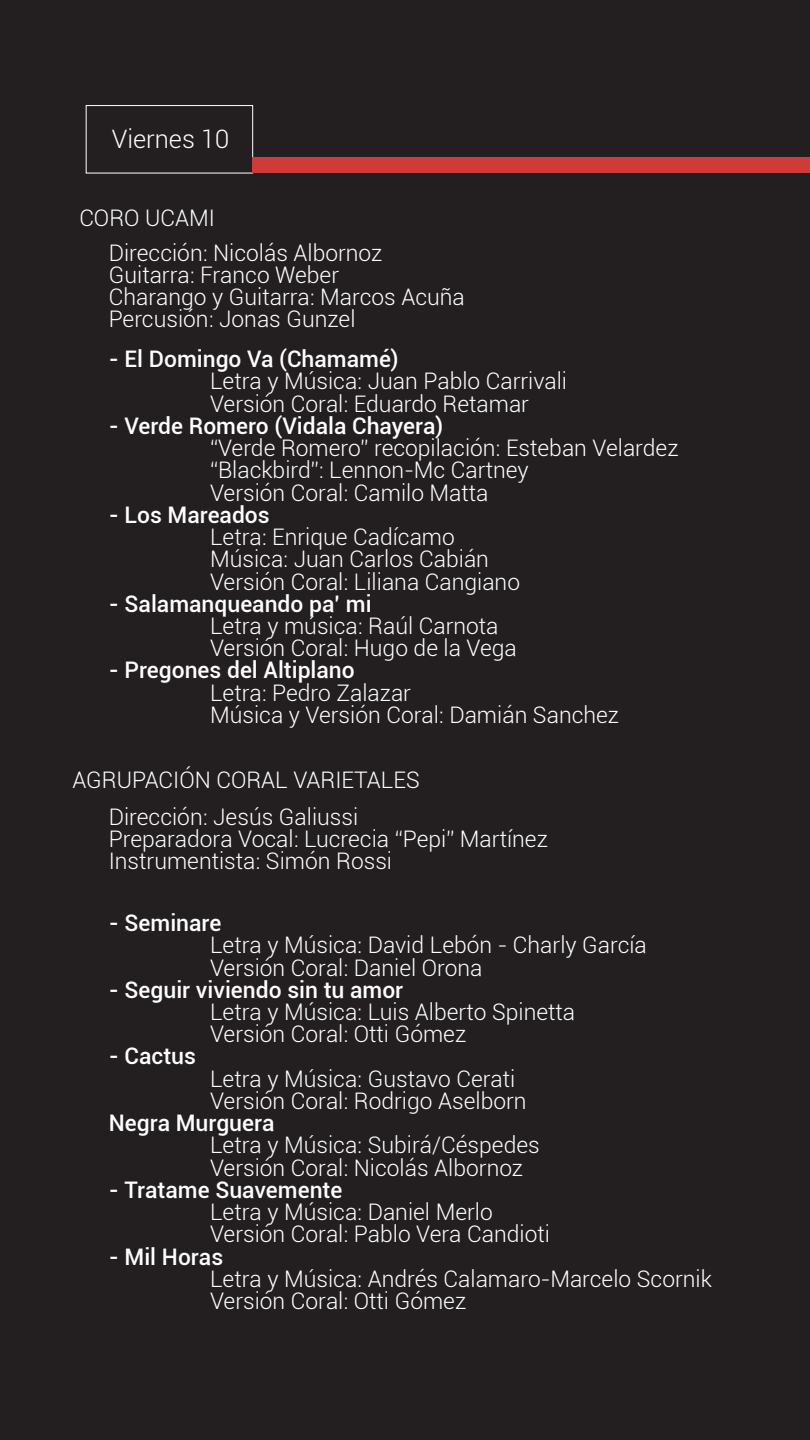
<style>
.page{position:relative;width:810px;height:1440px;background:#231f20}
.page>*{position:absolute;margin:0;border:0;box-sizing:border-box;transform-origin:0 0}
.t1{font:300 25.42px "Roboto";color:#fff}
.t2{font:300 22.8px/22.2px "Roboto";color:#fff}
.t3{font:500 22.8px "Roboto";color:#fff}
</style>
<div class="page">
<div style="left:86px;top:105px;width:167px;height:68px;border:1px solid #fff"></div>
<div style="left:253px;top:157px;width:557px;height:16px;background:#ce3b39"></div>
<p class="t1" style="left:112px;top:121px;width:119px">Viernes 10</p>
<p class="t2" style="left:109px;top:200px;width:275px;line-height:34.3px;text-indent:-29px">CORO UCAMI<br>Dirección: Nicolás Albornoz</p>
<p class="t2" style="left:109px;top:263px;width:358px">Guitarra: Franco Weber<br>Charango y Guitarra: Marcos Acuña<br>Percusión: Jonas Gunzel</p>
<p class="t3" style="left:109px;top:343px;width:292px">- El Domingo Va (Chamamé)</p>
<p class="t2" style="left:210px;top:369px;width:359px">Letra y Música: Juan Pablo Carrivali<br>Versión Coral: Eduardo Retamar</p>
<p class="t3" style="left:109px;top:410px;width:336px">- Verde Romero (Vidala Chayera)</p>
<p class="t2" style="left:210px;top:436px;width:470px">“Verde Romero” recopilación: Esteban Velardez “Blackbird”: Lennon-Mc Cartney<br>Versión Coral: Camilo Matta</p>
<p class="t3" style="left:109px;top:499px;width:163px">- Los Mareados</p>
<p class="t2" style="left:210px;top:525px;width:311px">Letra: Enrique Cadícamo<br>Música: Juan Carlos Cabián<br>Versión Coral: Liliana Cangiano</p>
<p class="t3" style="left:109px;top:588px;width:265px">- Salamanqueando pa’ mi</p>
<p class="t2" style="left:210px;top:614px;width:308px">Letra y música: Raúl Carnota<br>Versión Coral: Hugo de la Vega</p>
<p class="t3" style="left:109px;top:654px;width:248px">- Pregones del Altiplano</p>
<p class="t2" style="left:210px;top:681px;width:411px">Letra: Pedro Zalazar<br>Música y Versión Coral: Damián Sanchez</p>
<p class="t2" style="left:109px;top:761px;width:313px;line-height:36.3px;text-indent:-36px">AGRUPACIÓN CORAL VARIETALES<br>Dirección: Jesús Galiussi</p>
<p class="t2" style="left:109px;top:827px;width:441px">Preparadora Vocal: Lucrecia “Pepi” Martínez<br>Instrumentista: Simón Rossi</p>
<p class="t3" style="left:109px;top:907px;width:114px">- Seminare</p>
<p class="t2" style="left:210px;top:933px;width:438px">Letra y Música: David Lebón - Charly García<br>Versión Coral: Daniel Orona</p>
<p class="t3" style="left:109px;top:974px;width:296px">- Seguir viviendo sin tu amor</p>
<p class="t2" style="left:210px;top:1000px;width:367px">Letra y Música: Luis Alberto Spinetta<br>Versión Coral: Otti Gómez</p>
<p class="t3" style="left:109px;top:1040px;width:89px">- Cactus</p>
<p class="t2" style="left:210px;top:1067px;width:318px">Letra y Música: Gustavo Cerati<br>Versión Coral: Rodrigo Aselborn</p>
<p class="t3" style="left:109px;top:1107px;width:167px">Negra Murguera</p>
<p class="t2" style="left:210px;top:1133px;width:331px">Letra y Música: Subirá/Céspedes<br>Versión Coral: Nicolás Albornoz</p>
<p class="t3" style="left:109px;top:1174px;width:235px">- Tratame Suavemente</p>
<p class="t2" style="left:210px;top:1200px;width:341px">Letra y Música: Daniel Merlo<br>Versión Coral: Pablo Vera Candioti</p>
<p class="t3" style="left:109px;top:1240px;width:116px">- Mil Horas</p>
<p class="t2" style="left:210px;top:1267px;width:503px">Letra y Música: Andrés Calamaro-Marcelo Scornik<br>Versión Coral: Otti Gómez</p>
</div>
